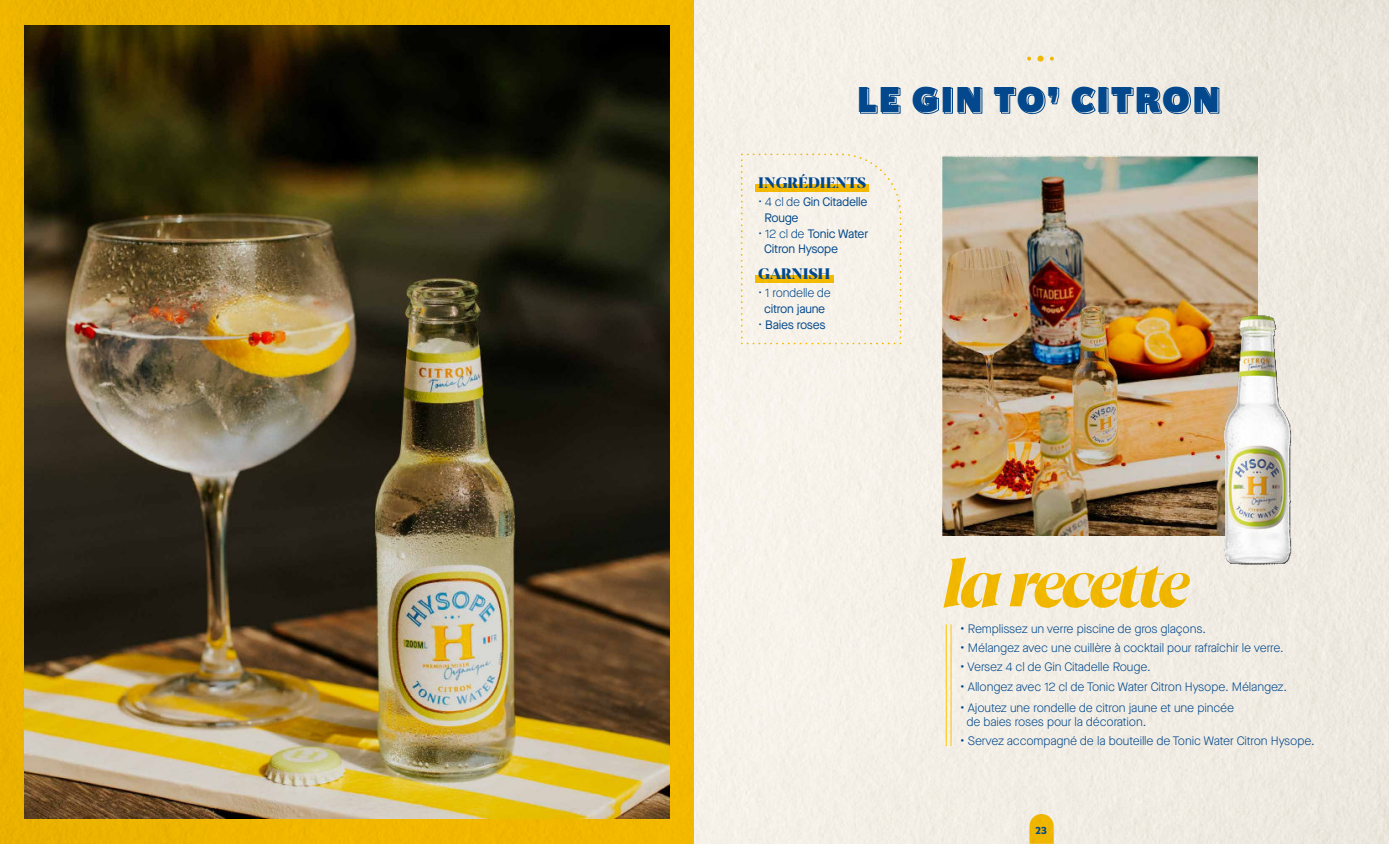
<style>
.page{position:relative;width:1389px;height:844px;background:#fff}
.page>*{position:absolute;margin:0;border:0;box-sizing:border-box;transform-origin:0 0}
.t1{font:italic 900 61.25px "Joane";letter-spacing:-.05em;color:#fdc400}
.t2{font:900 36.75px "Americane";letter-spacing:.08em;color:#03488c}
.t3{font:900 14.53px "Joane";letter-spacing:-.015em;color:#03488c}
.t4{font:300 12.25px/14px "Maison Neue";letter-spacing:-.01em;color:#03488c}
.t5{font:12.25px/15.8px "Maison Neue";letter-spacing:-.02em;color:#03488c}
.t6{font:700 10.5px "Americane";color:#03488c}
.s1{font-weight:300}
.s2{font-weight:500}
</style>
<div class="page">
<img style="left:693px;top:0;width:696px;height:843px">
<svg style="left:1029px;top:813px;width:25px;height:30px"></svg>
<div style="left:0;top:0;width:693px;height:843px;background:#f1b700"></div>
<svg style="left:860px;top:88px;width:41px;height:26px"></svg>
<svg style="left:914px;top:87px;width:25px;height:27px"></svg>
<div style="left:944px;top:88px;width:9px;height:25px;border:1px solid #03488c"></div>
<svg style="left:958px;top:88px;width:24px;height:26px"></svg>
<svg style="left:995px;top:87px;width:64px;height:27px;background:#cfd5d7"></svg>
<svg style="left:1073px;top:87px;width:23px;height:27px"></svg>
<svg style="left:1113px;top:87px;width:106px;height:27px;background:#c9d1d4"></svg>
<svg style="left:1037px;top:56px;width:6px;height:6px"></svg>
<svg style="left:1027px;top:57px;width:4px;height:4px"></svg>
<svg style="left:1050px;top:57px;width:4px;height:4px"></svg>
<div style="left:741px;top:153px;width:160px;height:191px;background:#f6f2e9"></div>
<div style="left:755px;top:184px;width:114px;height:8px;background:#f4ba00"></div>
<div style="left:755px;top:275px;width:79px;height:7px;background:#f4ba00"></div>
<hr style="left:946px;top:624px;width:1px;height:121px;background:#fdc400">
<hr style="left:951px;top:624px;width:1px;height:121px;background:#fdc400">
<img style="left:943px;top:155px;width:315px;height:380px">
<img style="left:1111px;top:291px;width:278px;height:291px">
<img style="left:24px;top:25px;width:645px;height:793px">
<h2 class="t2" style="left:857px;top:79px;width:363px">LE GIN TO’ CITRON</h2>
<p class="t3" style="left:758px;top:173px;width:109px">INGRÉDIENTS</p>
<p class="t5" style="left:764px;top:195px;width:104px;text-indent:-6px"><span class="s1">• 4 cl de</span> Gin Citadelle<br>Rouge</p>
<p class="t5" style="left:764px;top:227px;width:106px;text-indent:-6px"><span class="s1">• 12 cl de</span> Tonic Water<br>Citron Hysope</p>
<p class="t4" style="left:758px;top:286px;width:74px">• 1 rondelle de</p>
<p class="t5" style="left:764px;top:302px;width:63px">citron jaune</p>
<p class="t5" style="left:758px;top:318px;width:69px"><span class="s1">•</span> Baies roses</p>
<p class="t3" style="left:758px;top:265px;width:74px">GARNISH</p>
<h1 class="t1" style="left:944px;top:557px;width:247px">la recette</h1>
<p class="t4" style="left:960px;top:622px;width:247px"><span class="s2">•</span> Remplissez un verre piscine de gros glaçons.</p>
<p class="t4" style="left:960px;top:641px;width:325px"><span class="s2">•</span> Mélangez avec une cuillère à cocktail pour rafraîchir le verre.</p>
<p class="t4" style="left:960px;top:660px;width:192px"><span class="s2">•</span> Versez 4 cl de Gin Citadelle Rouge.</p>
<p class="t4" style="left:960px;top:679px;width:328px"><span class="s2">•</span> Allongez avec 12 cl de Tonic Water Citron Hysope. Mélangez.</p>
<p class="t4" style="left:966px;top:700px;width:269px;text-indent:-6px"><span class="s2">•</span> Ajoutez une rondelle de citron jaune et une pincée de baies roses pour la décoration.</p>
<p class="t4" style="left:960px;top:734px;width:356px"><span class="s2">•</span> Servez accompagné de la bouteille de Tonic Water Citron Hysope.</p>
<p class="t6" style="left:1036px;top:826px;width:13px">23</p>
</div>
